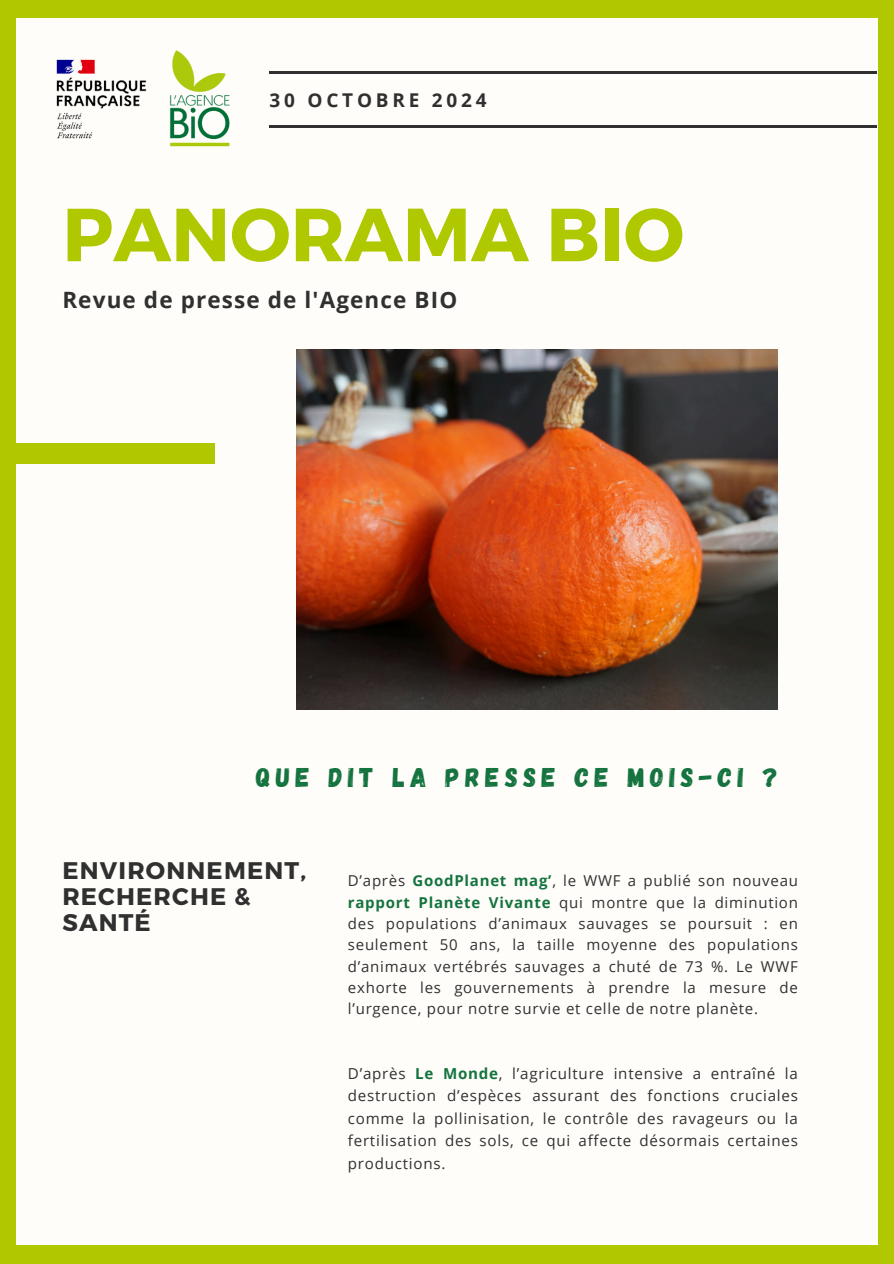
<style>
.page{position:relative;width:894px;height:1264px;background:#fff}
.page>*{position:absolute;margin:0;border:0;box-sizing:border-box;transform-origin:0 0}
.t1{font:700 75px "Montserrat";color:#afc800}
.t2{font:27px "Gagalin";letter-spacing:.2em;color:#14733e}
.t3{font:700 24px/25.8px "Montserrat";letter-spacing:.05em;color:#303030}
.t4{font:700 22.5px "Open Sans";letter-spacing:.05em;color:#303030}
.t5{font:700 18.9px "Open Sans";letter-spacing:.2em;color:#303030}
.t6{font:15.15px/22.5px "Open Sans";letter-spacing:.05em;color:#303030;text-align:justify}
.t7{font:15px/21.3px "Open Sans";letter-spacing:.05em;color:#303030;text-align:justify}
.s1{font-weight:700;color:#14733e}
</style>
<div class="page">
<div style="left:0;top:0;width:893px;height:1263px;background:#afc800"></div>
<div style="left:17px;top:18px;width:859px;height:1226px;background:#fffdfa"></div>
<hr style="left:269px;top:125px;width:607px;height:3px;background:#303030">
<hr style="left:269px;top:71px;width:607px;height:3px;background:#303030">
<div style="left:0;top:443px;width:215px;height:21px;background:#afc800"></div>
<img style="left:56px;top:50px;width:174px;height:97px">
<img style="left:297px;top:350px;width:480px;height:360px">
<p class="t5" style="left:269px;top:86px;width:218px">30 OCTOBRE 2024</p>
<h4 class="t1" style="left:62px;top:186px;width:623px">PANORAMA BIO</h4>
<p class="t4" style="left:62px;top:284px;width:396px">Revue de presse de l'Agence BIO</p>
<h3 class="t2" style="left:256px;top:760px;width:523px">QUE DIT LA PRESSE CE MOIS-CI ?</h3>
<h2 class="t3" style="left:62px;top:856px;width:245px">ENVIRONNEMENT,<br>RECHERCHE &amp;<br>SANTÉ</h2>
<p class="t7" style="left:348px;top:869px;width:451px">D’après <span class="s1">GoodPlanet mag’</span>, le WWF a publié son nouveau <span class="s1">rapport Planète Vivante</span> qui montre que la diminution des populations d’animaux sauvages se poursuit : en seulement 50 ans, la taille moyenne des populations d’animaux vertébrés sauvages a chuté de 73 %. Le WWF exhorte les gouvernements à prendre la mesure de l’urgence, pour notre survie et celle de notre planète.</p>
<p class="t6" style="left:348px;top:1061px;width:451px">D’après <span class="s1">Le Monde</span>, l’agriculture intensive a entraîné la destruction d’espèces assurant des fonctions cruciales comme la pollinisation, le contrôle des ravageurs ou la fertilisation des sols, ce qui affecte désormais certaines productions.</p>
</div>
